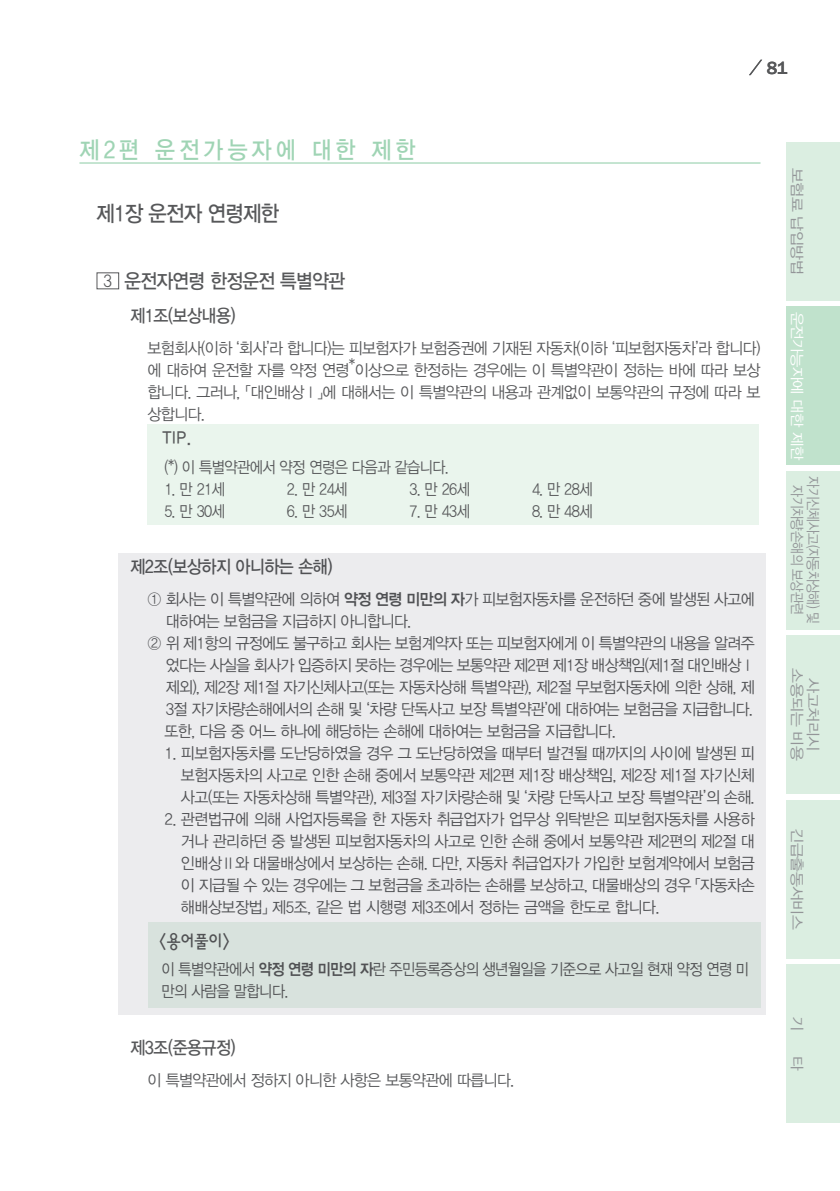
<style>
.page{position:relative;width:840px;height:1191px;background:#fff}
.page>*{position:absolute;margin:0;border:0;box-sizing:border-box;transform-origin:0 0}
.제1편{font:24px "YDVYGO Std 33";letter-spacing:.18em;color:#9fd4b4;scale:.9 1}
.네모{font:22px "YDVYGO Std 33";letter-spacing:-.03em;color:#57585a;scale:.9 1}
.네모-2{font:20px "YDVYGO Std 33";letter-spacing:-.03em;color:#57585a;scale:.9 1}
.제1조{font:18px "YDVYGO Std 33";letter-spacing:-.03em;color:#57585a;scale:.9 1}
.용어풀이{font:18px "YDVYGO Std 23";letter-spacing:-.04em;color:#57585a;scale:.9 1}
.t1{font:500 18px "Franklin Gothic";color:#57585a}
.목차_본문{font:17px "YDVYGO Std 32";color:#57585a;scale:.9 1}
.본문_1{font:16px/22px "YDVYGO Std 32";letter-spacing:-.03em;color:#57585a;text-align:justify;scale:.95 1}
.본문_내어쓰기{font:16px/22px "YDVYGO Std 32";letter-spacing:-.04em;color:#57585a;scale:.95 1}
.본문{font:16px/22px "YDVYGO Std 32";letter-spacing:-.04em;color:#57585a;text-align:justify;scale:.95 1}
.팁{font:16px/22px "YDVYGO Std 32";letter-spacing:-.04em;color:#57585a;scale:.9 1}
.t2{font:14.4px/16px "YDVYGO Std 32";letter-spacing:-.03em;color:#939598;text-align:center;scale:1.13 1}
.t3{font:14.4px/16px "YDVYGO Std 12";letter-spacing:-.03em;color:#939598;text-align:center;scale:.89 1}
.t4{font:14.4px "YDVYGO Std 32";letter-spacing:-.03em;color:#fff;scale:1.07 1}
.s1{font-family:"YDVYGO Std 34"}
</style>
<div class="page">
<svg style="left:749px;top:60px;width:12px;height:15px"></svg>
<div style="left:785px;top:142px;width:54px;height:158px;background:#dbeee1"></div>
<div style="left:785px;top:306px;width:54px;height:159px;background:#c0e2cc"></div>
<div style="left:785px;top:471px;width:54px;height:158px;background:#dbeee1"></div>
<div style="left:785px;top:635px;width:54px;height:159px;background:#dbeee1"></div>
<div style="left:785px;top:799px;width:54px;height:159px;background:#dbeee1"></div>
<div style="left:785px;top:964px;width:54px;height:159px;background:#dbeee1"></div>
<hr style="left:79px;top:162px;width:681px;height:2px;background:#b2dcc2">
<div style="left:96px;top:272px;width:23px;height:17px;border:1px solid #57585a"></div>
<div style="left:147px;top:424px;width:611px;height:100px;background:#eaf5ed"></div>
<div style="left:119px;top:553px;width:646px;height:461px;background:linear-gradient(to bottom,#f1eef2,#e0e6e4)"></div>
<p class="제1편" style="left:79px;top:138px;width:374px">제2편 운전가능자에 대한 제한</p>
<p class="t1" style="left:766px;top:57px;width:22px">81</p>
<p class="네모" style="left:96px;top:202px;width:204px">제1장 운전자 연령제한</p>
<p class="목차_본문" style="left:103px;top:273px;width:11px">3</p>
<p class="네모-2" style="left:124px;top:271px;width:246px">운전자연령 한정운전 특별약관</p>
<p class="제1조" style="left:130px;top:306px;width:118px">제1조(보상내용)</p>
<p class="본문" style="left:147px;top:337px;width:646px">보험회사(이하 ‘회사’라 합니다)는 피보험자가 보험증권에 기재된 자동차(이하 ‘피보험자동차’라 합니다) 에 대하여 운전할 자를 약정 연령*이상으로 한정하는 경우에는 이 특별약관이 정하는 바에 따라 보상 합니다. 그러나, 「대인배상Ⅰ」에 대해서는 이 특별약관의 내용과 관계없이 보통약관의 규정에 따라 보 상합니다.</p>
<p class="용어풀이" style="left:162px;top:430px;width:35px">TIP.</p>
<p class="팁" style="left:164px;top:456px;width:317px">(*) 이 특별약관에서 약정 연령은 다음과 같습니다.</p>
<p class="팁" style="left:164px;top:478px;width:69px">1. 만 21세</p>
<p class="팁" style="left:287px;top:478px;width:69px">2. 만 24세</p>
<p class="팁" style="left:409px;top:478px;width:69px">3. 만 26세</p>
<p class="팁" style="left:531px;top:478px;width:69px">4. 만 28세</p>
<p class="팁" style="left:164px;top:500px;width:69px">5. 만 30세</p>
<p class="팁" style="left:287px;top:500px;width:69px">6. 만 35세</p>
<p class="팁" style="left:409px;top:500px;width:69px">7. 만 43세</p>
<p class="팁" style="left:531px;top:500px;width:69px">8. 만 48세</p>
<p class="제1조" style="left:130px;top:558px;width:226px">제2조(보상하지 아니하는 손해)</p>
<p class="본문_내어쓰기" style="left:165px;top:588px;width:621px;text-indent:-18px">① 회사는 이 특별약관에 의하여 <span class="s1">약정 연령 미만의 자</span>가 피보험자동차를 운전하던 중에 발생된 사고에 대하여는 보험금을 지급하지 아니합니다.</p>
<p class="본문_내어쓰기" style="left:165px;top:632px;width:621px;text-align:justify;text-indent:-18px">② 위 제1항의 규정에도 불구하고 회사는 보험계약자 또는 피보험자에게 이 특별약관의 내용을 알려주 었다는 사실을 회사가 입증하지 못하는 경우에는 보통약관 제2편 제1장 배상책임(제1절 대인배상Ⅰ 제외), 제2장 제1절 자기신체사고(또는 자동차상해 특별약관), 제2절 무보험자동차에 의한 상해, 제 3절 자기차량손해에서의 손해 및 ‘차량 단독사고 보장 특별약관’에 대하여는 보험금을 지급합니다.</p>
<p class="본문_내어쓰기" style="left:164px;top:720px;width:476px">또한, 다음 중 어느 하나에 해당하는 손해에 대하여는 보험금을 지급합니다.</p>
<p class="본문_1" style="left:181px;top:742px;width:605px;text-indent:-16px">1. 피보험자동차를 도난당하였을 경우 그 도난당하였을 때부터 발견될 때까지의 사이에 발생된 피 보험자동차의 사고로 인한 손해 중에서 보통약관 제2편 제1장 배상책임, 제2장 제1절 자기신체 사고(또는 자동차상해 특별약관), 제3절 자기차량손해 및 ‘차량 단독사고 보장 특별약관’의 손해.</p>
<p class="본문_1" style="left:181px;top:808px;width:605px;text-indent:-16px">2. 관련법규에 의해 사업자등록을 한 자동차 취급업자가 업무상 위탁받은 피보험자동차를 사용하 거나 관리하던 중 발생된 피보험자동차의 사고로 인한 손해 중에서 보통약관 제2편의 제2절 대 인배상Ⅱ와 대물배상에서 보상하는 손해. 다만, 자동차 취급업자가 가입한 보험계약에서 보험금 이 지급될 수 있는 경우에는 그 보험금을 초과하는 손해를 보상하고, 대물배상의 경우 「자동차손 해배상보장법」 제5조, 같은 법 시행령 제3조에서 정하는 금액을 한도로 합니다.</p>
<p class="용어풀이" style="left:159px;top:932px;width:81px">&lt;용어풀이&gt;</p>
<p class="팁" style="left:161px;top:958px;width:654px">이 특별약관에서 <span class="s1">약정 연령 미만의 자</span>란 주민등록증상의 생년월일을 기준으로 사고일 현재 약정 연령 미 만의 사람을 말합니다.</p>
<p class="제1조" style="left:130px;top:1039px;width:118px">제3조(준용규정)</p>
<p class="본문" style="left:147px;top:1069px;width:387px">이 특별약관에서 정하지 아니한 사항은 보통약관에 따릅니다.</p>
<p class="t2" style="left:804px;top:168px;width:96px;rotate:90deg">보험료 납입방법</p>
<p class="t4" style="left:803px;top:311px;width:140px;rotate:90deg">운전가능자에 대한 제한</p>
<p class="t3" style="left:820px;top:476px;width:167px;rotate:90deg">자기신체사고(자동차상해) 및 자기차량손해의 보상관련</p>
<p class="t2" style="left:820px;top:668px;width:83px;rotate:90deg">사고처리시 소용되는 비용</p>
<p class="t2" style="left:804px;top:828px;width:91px;rotate:90deg">긴급출동서비스</p>
<p class="t2" style="left:804px;top:1016px;width:15px;rotate:90deg">기</p>
<p class="t2" style="left:804px;top:1056px;width:15px;rotate:90deg">타</p>
</div>
